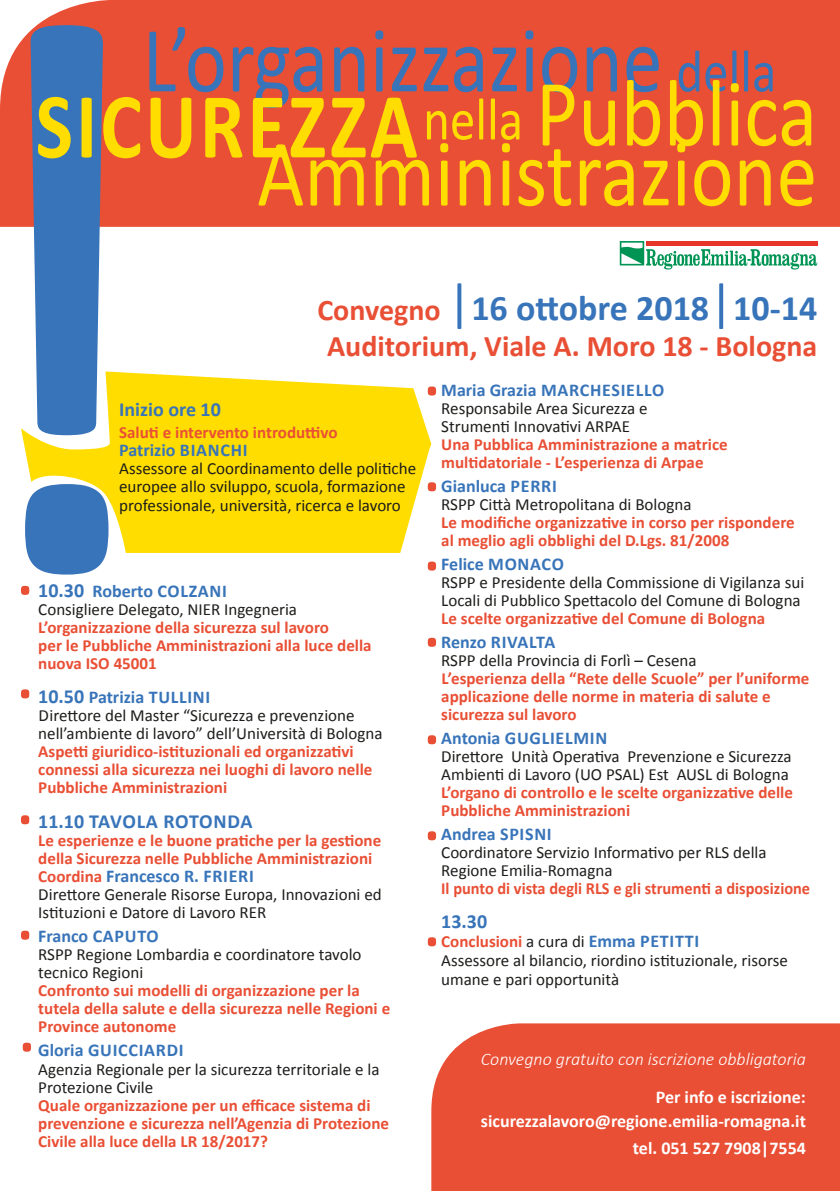
<style>
.page{position:relative;width:840px;height:1191px;background:#fff}
.page>*{position:absolute;margin:0;border:0;box-sizing:border-box;transform-origin:0 0}
.t1{font:812.8px "Calibri";color:#3874b9}
.t2{font:96px "Calibri";color:#fd0;scale:.85 1}
.t3{font:94px/66px "Calibri";color:#3874b9;scale:.85 1}
.t4{font:700 36px "Calibri";color:#3874b9}
.t5{font:700 30px "Calibri";color:#e94f35}
.t6{font:700 20px "Calibri";color:#3874b9}
.t7{font:700 18px "Calibri";color:#3874b9}
.t8{font:700 18px/27px "Calibri";color:#fff;text-align:right}
.t9{font:italic 300 18px "Calibri";color:#fff}
.t10{font:700 18px "Calibri";letter-spacing:.04em;color:#3874b9}
.t11{font:700 18px "Calibri";letter-spacing:.025em;color:#3874b9}
.t12{font:700 18px "Calibri";letter-spacing:.02em;color:#3874b9}
.t13{font:700 17px/18px "Calibri";color:#e94f35}
.t14{font:17px/18px "Calibri";color:#1d1d1b}
.t15{font:700 17px "Calibri";color:#e94f35;scale:.96 1}
.s1{font-size:60px}
.s2{font-weight:700;color:#fd0}
.s3{font-size:96px;color:#fd0}
.s4{font-size:30px;color:#e94f35}
.s5{font-weight:400;font-size:52px}
.s6{font-weight:700;color:#e94f35}
.s7{font-weight:700;font-size:18px;color:#3874b9}
.s8{font-size:20px}
.s9{font-size:17px;color:#e94f35}
</style>
<div class="page">
<svg style="left:21px;top:371px;width:410px;height:182px;fill:#fd0"></svg>
<div style="left:0;top:0;width:839px;height:227px;background:#e94f35"></div>
<svg style="left:427px;top:386px;width:9px;height:9px"></svg>
<svg style="left:427px;top:482px;width:9px;height:9px"></svg>
<svg style="left:427px;top:561px;width:9px;height:9px"></svg>
<svg style="left:427px;top:638px;width:9px;height:9px"></svg>
<svg style="left:427px;top:735px;width:9px;height:9px"></svg>
<svg style="left:427px;top:831px;width:9px;height:9px"></svg>
<svg style="left:427px;top:937px;width:9px;height:9px"></svg>
<svg style="left:21px;top:586px;width:8px;height:9px"></svg>
<svg style="left:21px;top:689px;width:8px;height:9px"></svg>
<svg style="left:21px;top:815px;width:8px;height:9px"></svg>
<svg style="left:21px;top:930px;width:8px;height:9px"></svg>
<div style="left:431px;top:1023px;width:408px;height:168px;background:#e94f35"></div>
<svg style="left:23px;top:1042px;width:8px;height:9px"></svg>
<svg style="left:619px;top:241px;width:197px;height:28px"></svg>
<h1 class="t1" style="left:-81px;top:-213px;width:266px">!</h1>
<h3 class="t3" style="left:36px;top:27px;width:920px;text-indent:107px">L’organizzazione <span class="s1">della<br></span><span class="s2">SICUREZZA</span><sup>nella</sup> <span class="s3">Pubblica</span></h3>
<h2 class="t2" style="left:257px;top:113px;width:660px">Amministrazione</h2>
<h3 class="t4" style="left:317px;top:285px;width:501px"><span class="s4">Convegno</span> <span class="s5">|</span>16 ottobre 2018<span class="s5">|</span>10-14</h3>
<h3 class="t5" style="left:327px;top:326px;width:491px">Auditorium, Viale A. Moro 18 - Bologna</h3>
<p class="t11" style="left:441px;top:378px;width:224px">Maria Grazia MARCHESIELLO</p>
<p class="t14" style="left:441px;top:399px;width:208px">Responsabile Area Sicurezza e<br>Strumenti Innovativi ARPAE</p>
<p class="t13" style="left:441px;top:435px;width:288px">Una Pubblica Amministrazione a matrice multidatoriale - L’esperienza di Arpae</p>
<p class="t7" style="left:441px;top:474px;width:117px">Gianluca PERRI</p>
<p class="t14" style="left:441px;top:495px;width:252px">RSPP Città Metropolitana di Bologna</p>
<p class="t13" style="left:441px;top:513px;width:355px">Le modifiche organizzative in corso per rispondere al meglio agli obblighi del D.Lgs. 81/2008</p>
<p class="t7" style="left:441px;top:552px;width:124px">Felice MONACO</p>
<p class="t14" style="left:441px;top:573px;width:364px">RSPP e Presidente della Commissione di Vigilanza sui<br>Locali di Pubblico Spettacolo del Comune di Bologna</p>
<p class="t13" style="left:441px;top:609px;width:325px">Le scelte organizzative del Comune di Bologna</p>
<p class="t7" style="left:441px;top:630px;width:115px">Renzo RIVALTA</p>
<p class="t14" style="left:441px;top:651px;width:257px">RSPP della Provincia di Forlì – Cesena</p>
<p class="t13" style="left:441px;top:669px;width:369px">L’esperienza della “Rete delle Scuole” per l’uniforme applicazione delle norme in materia di salute e sicurezza sul lavoro</p>
<p class="t10" style="left:441px;top:726px;width:167px">Antonia GUGLIELMIN</p>
<p class="t14" style="left:441px;top:747px;width:352px">Direttore Unità Operativa Prevenzione e Sicurezza<br>Ambienti di Lavoro (UO PSAL) Est AUSL di Bologna</p>
<p class="t13" style="left:441px;top:783px;width:353px">L’organo di controllo e le scelte organizzative delle<br>Pubbliche Amministrazioni</p>
<p class="t12" style="left:441px;top:822px;width:112px">Andrea SPISNI</p>
<p class="t14" style="left:441px;top:843px;width:326px">Coordinatore Servizio Informativo per RLS della<br>Regione Emilia-Romagna</p>
<p class="t15" style="left:441px;top:877px;width:385px">Il punto di vista degli RLS e gli strumenti a disposizione</p>
<p class="t6" style="left:441px;top:909px;width:47px">13.30</p>
<p class="t14" style="left:441px;top:932px;width:348px;line-height:19px"><span class="s6">Conclusioni</span> a cura di <span class="s7">Emma PETITTI<br></span>Assessore al bilancio, riordino istituzionale, risorse umane e pari opportunità</p>
<p class="t6" style="left:119px;top:396px;width:103px">Inizio ore 10</p>
<p class="t13" style="left:119px;top:423px;width:220px">Saluti e intervento introduttivo</p>
<p class="t7" style="left:119px;top:438px;width:130px">Patrizio BIANCHI</p>
<p class="t14" style="left:119px;top:459px;width:298px;line-height:18.6px">Assessore al Coordinamento delle politiche europee allo sviluppo, scuola, formazione professionale, università, ricerca e lavoro</p>
<p class="t7" style="left:38px;top:580px;width:190px"><span class="s8">10.30</span> Roberto COLZANI</p>
<p class="t14" style="left:38px;top:601px;width:260px">Consigliere Delegato, NIER Ingegneria</p>
<p class="t13" style="left:38px;top:618px;width:335px">L’organizzazione della sicurezza sul lavoro<br>per le Pubbliche Amministrazioni alla luce della nuova ISO 45001</p>
<p class="t7" style="left:38px;top:686px;width:173px"><span class="s8">10.50</span> Patrizia TULLINI</p>
<p class="t14" style="left:38px;top:707px;width:345px">Direttore del Master “Sicurezza e prevenzione nell’ambiente di lavoro” dell’Università di Bologna</p>
<p class="t13" style="left:38px;top:742px;width:335px">Aspetti giuridico-istituzionali ed organizzativi connessi alla sicurezza nei luoghi di lavoro nelle<br>Pubbliche Amministrazioni</p>
<p class="t6" style="left:38px;top:809px;width:216px">11.10 TAVOLA ROTONDA</p>
<p class="t13" style="left:38px;top:831px;width:344px">Le esperienze e le buone pratiche per la gestione della Sicurezza nelle Pubbliche Amministrazioni</p>
<p class="t7" style="left:38px;top:865px;width:217px"><span class="s9">Coordina</span> Francesco R. FRIERI</p>
<p class="t14" style="left:38px;top:886px;width:345px">Direttore Generale Risorse Europa, Innovazioni ed<br>Istituzioni e Datore di Lavoro RER</p>
<p class="t7" style="left:38px;top:925px;width:122px">Franco CAPUTO</p>
<p class="t14" style="left:38px;top:946px;width:324px">RSPP Regione Lombardia e coordinatore tavolo tecnico Regioni</p>
<p class="t13" style="left:38px;top:981px;width:353px">Confronto sui modelli di organizzazione per la tutela della salute e della sicurezza nelle Regioni e<br>Province autonome</p>
<p class="t10" style="left:38px;top:1039px;width:147px">Gloria GUICCIARDI</p>
<p class="t14" style="left:38px;top:1060px;width:342px">Agenzia Regionale per la sicurezza territoriale e la<br>Protezione Civile</p>
<p class="t13" style="left:38px;top:1095px;width:352px">Quale organizzazione per un efficace sistema di prevenzione e sicurezza nell’Agenzia di Protezione<br>Civile alla luce della LR 18/2017?</p>
<p class="t9" style="left:480px;top:1048px;width:326px">Convegno gratuito con iscrizione obbligatoria</p>
<p class="t8" style="left:655px;top:1083px;width:151px">Per info e iscrizione:</p>
<p class="t8" style="left:480px;top:1107px;width:326px">sicurezzalavoro@regione.emilia-romagna.it tel. 051 527 7908|7554</p>
</div>
